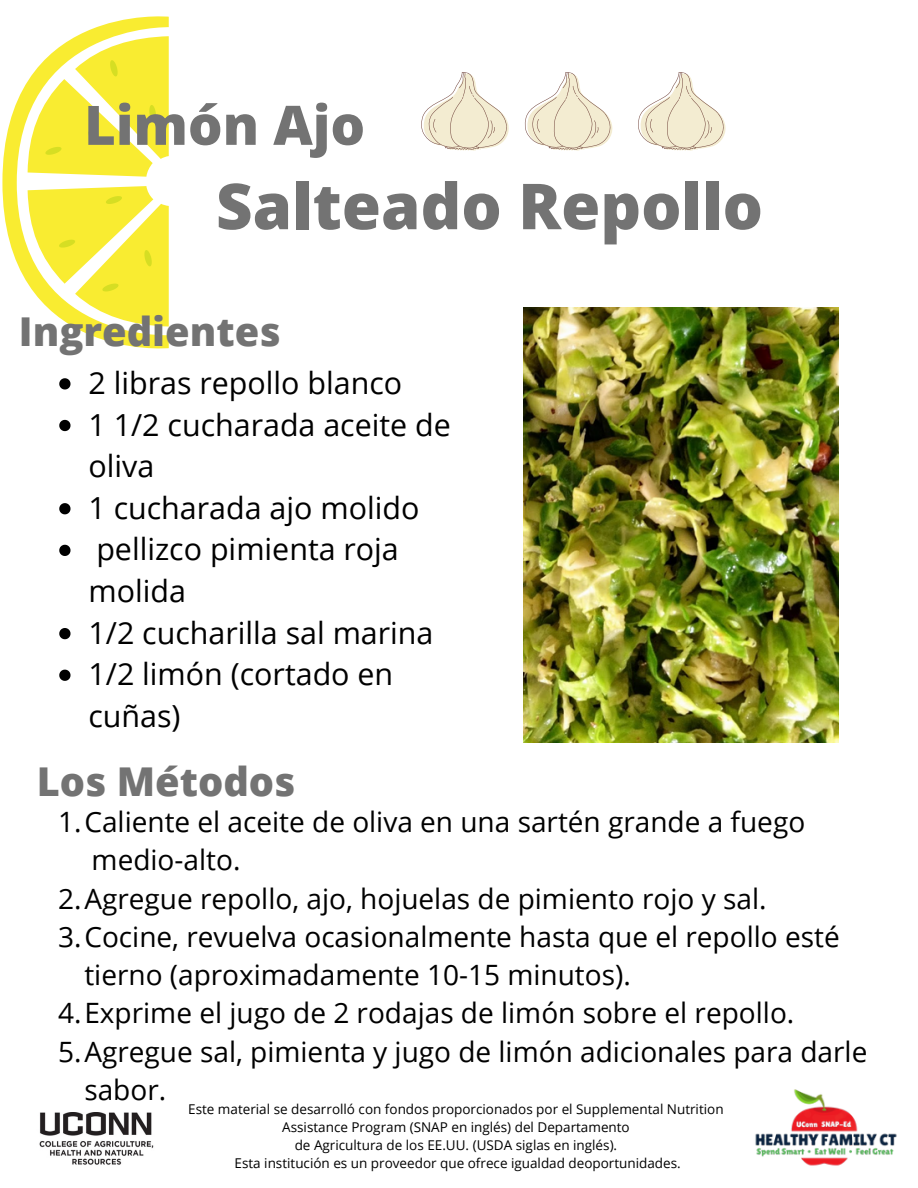
<style>
.page{position:relative;width:918px;height:1188px;background:#fff}
.page>*{position:absolute;margin:0;border:0;box-sizing:border-box;transform-origin:0 0}
.t1{font:800 63.45px "Open Sans";color:#737373}
.t2{font:800 54.45px "Open Sans";color:#737373}
.t3{font:800 39.75px "Open Sans";color:#737373}
.t4{font:30.45px/41.7px "Open Sans";color:#000}
.t5{font:28.05px/38.2px "Open Sans";color:#000}
.t6{font:13.5px "Open Sans";color:#000}
</style>
<div class="page">
<img style="left:524px;top:307px;width:315px;height:436px">
<svg style="left:2px;top:16px;width:167px;height:333px"></svg>
<svg style="left:28px;top:36px;width:141px;height:141px"></svg>
<svg style="left:28px;top:186px;width:141px;height:141px"></svg>
<svg style="left:59px;top:378px;width:12px;height:11px"></svg>
<svg style="left:59px;top:420px;width:12px;height:11px"></svg>
<svg style="left:59px;top:503px;width:12px;height:11px"></svg>
<svg style="left:59px;top:545px;width:12px;height:11px"></svg>
<svg style="left:59px;top:628px;width:12px;height:11px"></svg>
<svg style="left:59px;top:670px;width:12px;height:11px"></svg>
<img style="left:39px;top:1113px;width:115px;height:52px">
<img style="left:755px;top:1089px;width:142px;height:77px">
<svg style="left:421px;top:72px;width:88px;height:79px"></svg>
<svg style="left:524px;top:72px;width:89px;height:79px"></svg>
<svg style="left:638px;top:72px;width:88px;height:79px"></svg>
<p class="t2" style="left:84px;top:87px;width:282px">Limón Ajo</p>
<p class="t1" style="left:216px;top:161px;width:549px">Salteado Repollo</p>
<p class="t3" style="left:19px;top:304px;width:263px">Ingredientes</p>
<p class="t4" style="left:88px;top:361px;width:315px">2 libras repollo blanco</p>
<p class="t4" style="left:88px;top:403px;width:364px">1 1/2 cucharada aceite de oliva</p>
<p class="t4" style="left:88px;top:486px;width:332px">1 cucharada ajo molido</p>
<p class="t4" style="left:88px;top:528px;width:312px">pellizco pimienta roja molida</p>
<p class="t4" style="left:88px;top:611px;width:347px">1/2 cucharilla sal marina</p>
<p class="t4" style="left:88px;top:653px;width:306px">1/2 limón (cortado en cuñas)</p>
<p class="t3" style="left:37px;top:753px;width:260px">Los Métodos</p>
<p class="t5" style="left:92px;top:802px;width:715px;text-indent:-33px">1.Caliente el aceite de oliva en una sartén grande a fuego medio-alto.</p>
<p class="t5" style="left:58px;top:879px;width:710px">2.Agregue repollo, ajo, hojuelas de pimiento rojo y sal.</p>
<p class="t5" style="left:84px;top:917px;width:757px;text-indent:-26px">3.Cocine, revuelva ocasionalmente hasta que el repollo esté tierno (aproximadamente 10-15 minutos).</p>
<p class="t5" style="left:58px;top:993px;width:738px">4.Exprime el jugo de 2 rodajas de limón sobre el repollo.</p>
<p class="t5" style="left:84px;top:1032px;width:785px;text-indent:-26px">5.Agregue sal, pimienta y jugo de limón adicionales para darle sabor.</p>
<p class="t6" style="left:188px;top:1099px;width:537px">Este material se desarrolló con fondos proporcionados por el Supplemental Nutrition</p>
<p class="t6" style="left:282px;top:1117px;width:349px">Assistance Program (SNAP en inglés) del Departamento</p>
<p class="t6" style="left:295px;top:1135px;width:324px">de Agricultura de los EE.UU. (USDA siglas en inglés).</p>
<p class="t6" style="left:235px;top:1153px;width:448px">Esta institución es un proveedor que ofrece igualdad deoportunidades.</p>
</div>
